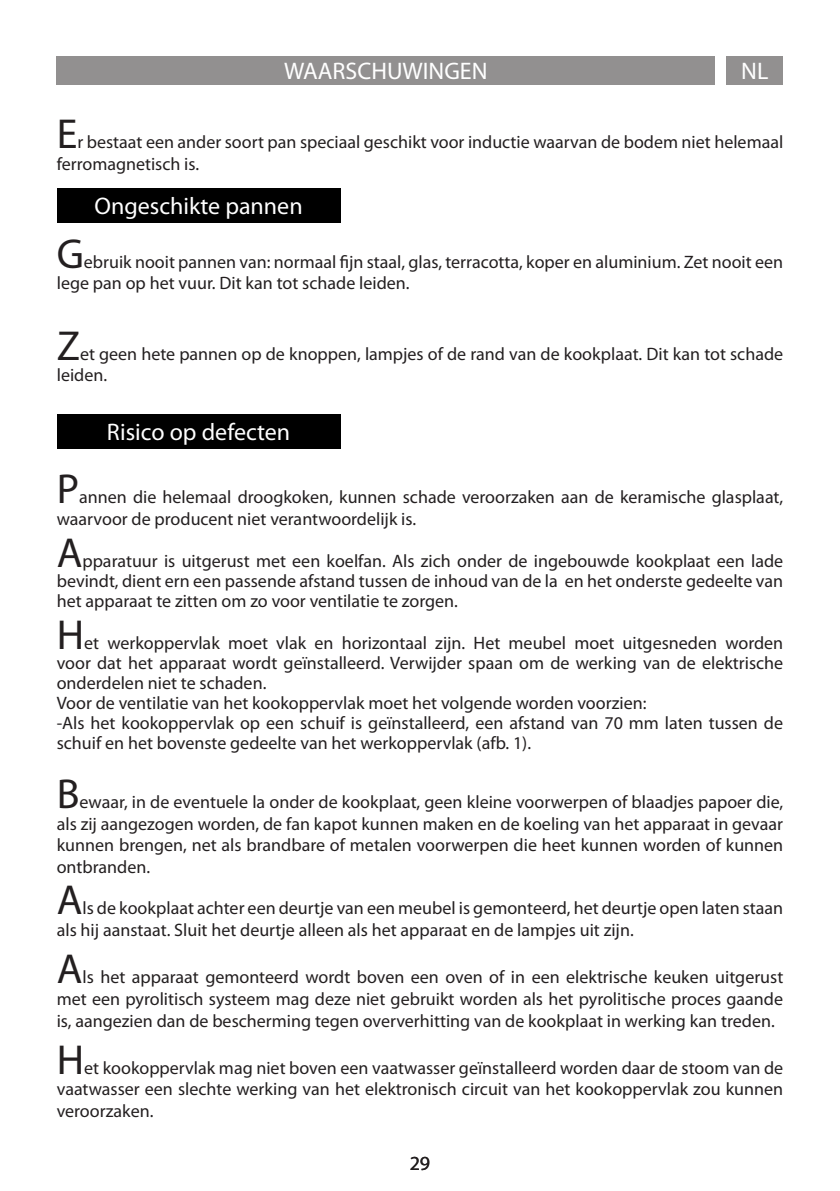
<style>
.page{position:relative;width:840px;height:1191px;background:#fff}
.page>*{position:absolute;margin:0;border:0;box-sizing:border-box;transform-origin:0 0}
.Normale{font:42px "Myriad Pro";color:#231f20}
.t1{font:24px "Myriad Pro";color:#fff}
.Normale-2{font:22px "Myriad Pro";color:#fff}
.t2{font:20px "Myriad Pro";color:#231f20}
.Normale-3{font:18px/21.6px "Myriad Pro";color:#231f20}
</style>
<div class="page">
<div style="left:57px;top:57px;width:657px;height:28px;background:#929090"></div>
<div style="left:726px;top:57px;width:56px;height:28px;background:#929090"></div>
<div style="left:57px;top:188px;width:283px;height:34px;background:#000"></div>
<div style="left:57px;top:414px;width:283px;height:34px;background:#000"></div>
<h2 class="t1" style="left:284px;top:56px;width:205px">WAARSCHUWINGEN</h2>
<h2 class="t1" style="left:740px;top:56px;width:29px">NL</h2>
<h2 class="t1" style="left:308px;top:56px;width:156px">ANWEIS NGEN</h2>
<p class="Normale" style="left:57px;top:108px;width:22px">E</p>
<p class="Normale-3" style="left:57px;top:130px;width:727px;text-indent:21px">r bestaat een ander soort pan speciaal geschikt voor inductie waarvan de bodem niet helemaal ferromagnetisch is.</p>
<p class="Normale-2" style="left:78px;top:199px;width:192px">Ongeschikte pannen</p>
<p class="Normale" style="left:57px;top:227px;width:29px">G</p>
<p class="t1" style="left:94px;top:191px;width:209px">Ongeschikte pannen</p>
<p class="Normale-3" style="left:57px;top:250px;width:727px;text-indent:27px">ebruik nooit pannen van: normaal fijn staal, glas, terracotta, koper en aluminium. Zet nooit een lege pan op het vuur. Dit kan tot schade leiden.</p>
<p class="Normale" style="left:57px;top:319px;width:25px">Z</p>
<p class="Normale-3" style="left:57px;top:342px;width:727px;text-indent:23px">et geen hete pannen op de knoppen, lampjes of de rand van de kookplaat. Dit kan tot schade leiden.</p>
<p class="t1" style="left:107px;top:417px;width:185px">Risico op defecten</p>
<p class="Normale" style="left:57px;top:463px;width:24px">P</p>
<p class="Normale-3" style="left:57px;top:486px;width:727px;text-indent:22px">annen die helemaal droogkoken, kunnen schade veroorzaken aan de keramische glasplaat, waarvoor de producent niet verantwoordelijk is.</p>
<p class="Normale" style="left:57px;top:526px;width:27px">A</p>
<p class="Normale-3" style="left:57px;top:550px;width:727px;line-height:20px;text-align:justify;text-indent:26px">pparatuur is uitgerust met een koelfan. Als zich onder de ingebouwde kookplaat een lade bevindt, dient ern een passende afstand tussen de inhoud van de la en het onderste gedeelte van het apparaat te zitten om zo voor ventilatie te zorgen.</p>
<p class="Normale" style="left:57px;top:609px;width:29px">H</p>
<p class="Normale-3" style="left:57px;top:633px;width:727px;line-height:20px;text-align:justify;text-indent:27px">et werkoppervlak moet vlak en horizontaal zijn. Het meubel moet uitgesneden worden voor dat het apparaat wordt geïnstalleerd. Verwijder spaan om de werking van de elektrische onderdelen niet te schaden.</p>
<p class="Normale-3" style="left:57px;top:692px;width:591px">Voor de ventilatie van het kookoppervlak moet het volgende worden voorzien:</p>
<p class="Normale-3" style="left:57px;top:713px;width:727px;line-height:20px">-Als het kookoppervlak op een schuif is geïnstalleerd, een afstand van 70 mm laten tussen de schuif en het bovenste gedeelte van het werkoppervlak (afb. 1).</p>
<p class="Normale" style="left:57px;top:768px;width:24px">B</p>
<p class="Normale-3" style="left:57px;top:791px;width:727px;text-align:justify;text-indent:23px">ewaar, in de eventuele la onder de kookplaat, geen kleine voorwerpen of blaadjes papoer die, als zij aangezogen worden, de fan kapot kunnen maken en de koeling van het apparaat in gevaar kunnen brengen, net als brandbare of metalen voorwerpen die heet kunnen worden of kunnen ontbranden.</p>
<p class="Normale" style="left:57px;top:874px;width:27px">A</p>
<p class="Normale-3" style="left:57px;top:897px;width:727px;text-indent:26px">ls de kookplaat achter een deurtje van een meubel is gemonteerd, het deurtje open laten staan als hij aanstaat. Sluit het deurtje alleen als het apparaat en de lampjes uit zijn.</p>
<p class="Normale" style="left:57px;top:943px;width:27px">A</p>
<p class="Normale-3" style="left:57px;top:966px;width:727px;text-align:justify;text-indent:26px">ls het apparaat gemonteerd wordt boven een oven of in een elektrische keuken uitgerust met een pyrolitisch systeem mag deze niet gebruikt worden als het pyrolitische proces gaande is, aangezien dan de bescherming tegen oververhitting van de kookplaat in werking kan treden.</p>
<p class="Normale" style="left:57px;top:1033px;width:29px">H</p>
<p class="Normale-3" style="left:57px;top:1056px;width:727px;text-align:justify;text-indent:27px">et kookoppervlak mag niet boven een vaatwasser geïnstalleerd worden daar de stoom van de vaatwasser een slechte werking van het elektronisch circuit van het kookoppervlak zou kunnen veroorzaken.</p>
<p class="t2" style="left:409px;top:1151px;width:22px">29</p>
</div>
